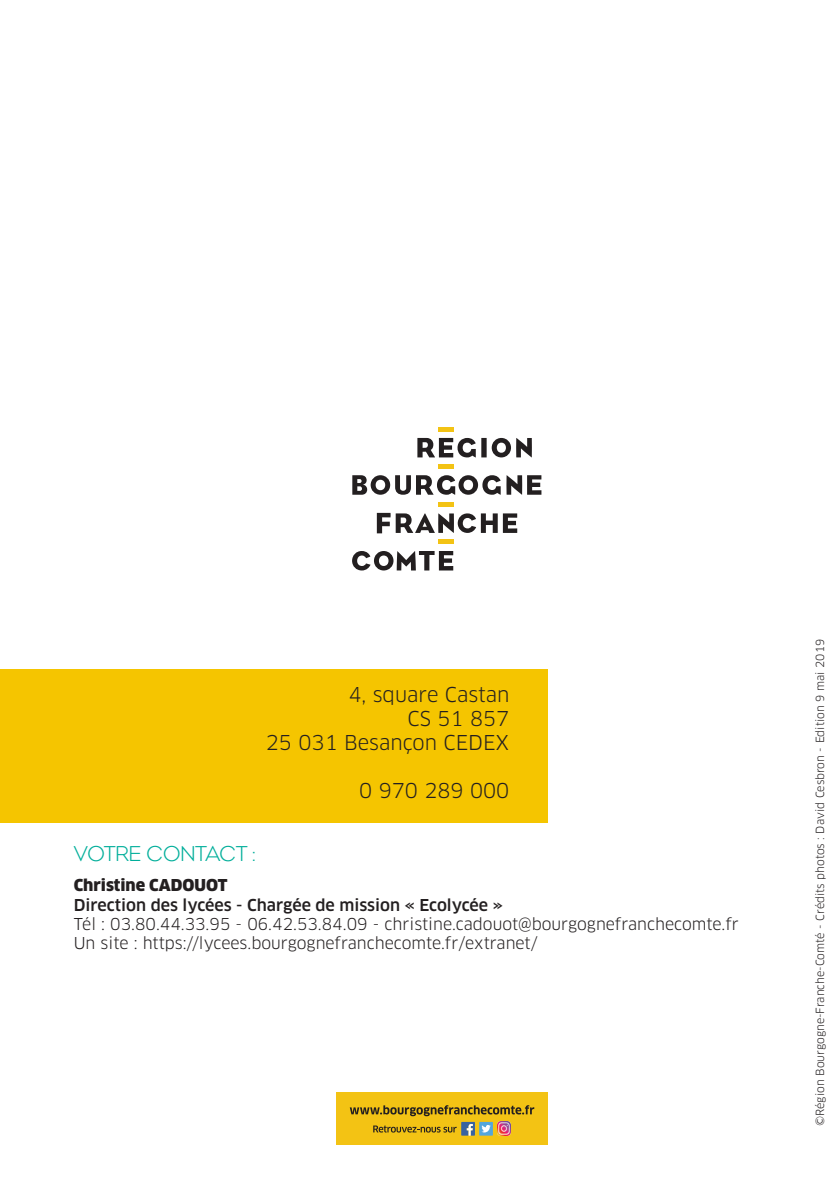
<style>
.page{position:relative;width:840px;height:1191px;background:#fff}
.page>*{position:absolute;margin:0;border:0;box-sizing:border-box;transform-origin:0 0}
.Petit_petit_titre_co{font:300 22px "Eagle";letter-spacing:-.015em;color:#00ae9a}
.t1{font:20px "Clan Pro";color:#231f20}
.Texte_2{font:16px "Clan Pro";color:#231f20}
.Texte_2-2{font:500 16px "Clan Pro";color:#231f20}
.Texte_2-3{font:900 16px "Clan Pro";color:#231f20}
.t2{font:11px "Clan Pro";color:#231f20}
</style>
<div class="page">
<div style="left:0;top:668px;width:547px;height:154px;background:#f5c500"></div>
<svg style="left:352px;top:475px;width:58px;height:20px"></svg>
<div style="left:481px;top:438px;width:5px;height:19px;background:#231f20"></div>
<svg style="left:491px;top:438px;width:19px;height:19px"></svg>
<svg style="left:516px;top:438px;width:15px;height:19px"></svg>
<svg style="left:416px;top:475px;width:84px;height:20px"></svg>
<svg style="left:352px;top:551px;width:101px;height:19px"></svg>
<svg style="left:417px;top:438px;width:58px;height:19px"></svg>
<svg style="left:376px;top:513px;width:141px;height:20px"></svg>
<svg style="left:506px;top:475px;width:35px;height:20px"></svg>
<hr style="left:438px;top:540px;width:15px;height:4px;background:#f3c314">
<hr style="left:438px;top:502px;width:15px;height:4px;background:#f3c314">
<hr style="left:438px;top:464px;width:15px;height:4px;background:#f3c314">
<hr style="left:438px;top:427px;width:15px;height:4px;background:#f3c314">
<div style="left:336px;top:1092px;width:211px;height:53px;background:#f3c314"></div>
<svg style="left:349px;top:1105px;width:185px;height:11px"></svg>
<svg style="left:373px;top:1122px;width:101px;height:13px"></svg>
<div style="left:479px;top:1122px;width:13px;height:13px;background:#54a6dc"></div>
<svg style="left:481px;top:1125px;width:9px;height:7px"></svg>
<svg style="left:497px;top:1122px;width:13px;height:13px"></svg>
<p class="t1" style="left:348px;top:682px;width:162px">4, square Castan</p>
<p class="t1" style="left:407px;top:706px;width:103px">CS 51 857</p>
<p class="t1" style="left:266px;top:730px;width:245px">25 031 Besançon CEDEX</p>
<p class="t1" style="left:359px;top:778px;width:152px">0 970 289 000</p>
<p class="Petit_petit_titre_co" style="left:74px;top:840px;width:183px">VOTRE CONTACT :</p>
<p class="Texte_2-3" style="left:74px;top:876px;width:155px">Christine CADOUOT</p>
<p class="Texte_2-2" style="left:74px;top:895px;width:430px">Direction des lycées - Chargée de mission « Ecolycée »</p>
<p class="Texte_2" style="left:74px;top:914px;width:666px">Tél : 03.80.44.33.95 - 06.42.53.84.09 - christine.cadouot@bourgognefranchecomte.fr</p>
<p class="Texte_2" style="left:74px;top:933px;width:465px">Un site : https://lycees.bourgognefranchecomte.fr/extranet/</p>
<p class="t2" style="left:813px;top:1126px;width:489px;rotate:-90deg">©Région Bourgogne-Franche-Comté - Crédits photos : David Cesbron - Edition 9 mai 2019</p>
</div>
